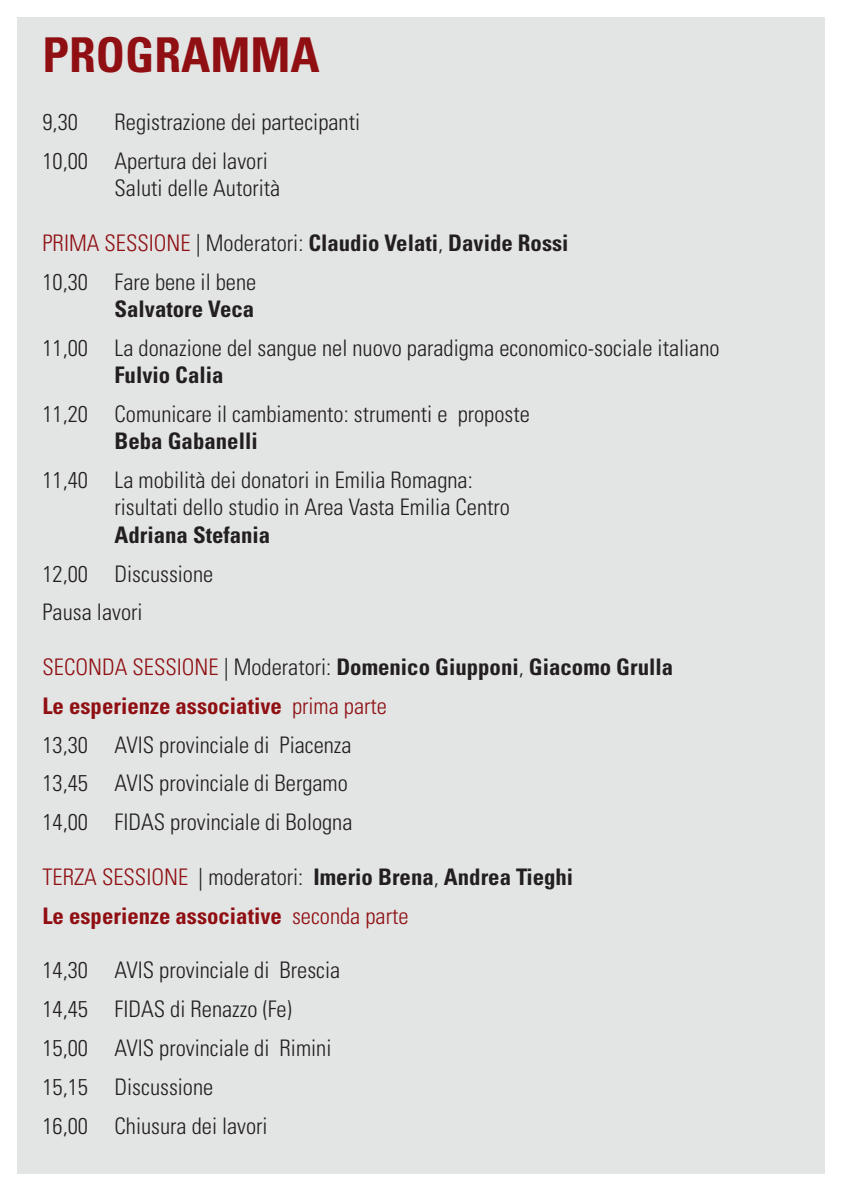
<style>
.page{position:relative;width:842px;height:1191px;background:#fff}
.page>*{position:absolute;margin:0;border:0;box-sizing:border-box;transform-origin:0 0}
.t1{font:700 condensed 48px "Univers LT Std";color:#900f13}
.t2{font:300 condensed 22.8px "Univers LT Std";color:#231f20}
.t3{font:700 condensed 22.8px "Univers LT Std";color:#231f20}
.t4{font:700 condensed 22.8px "Univers LT Std";color:#900f13}
.s1{font-weight:300;color:#900f13}
.s2{font-weight:300}
</style>
<div class="page">
<div style="left:17px;top:17px;width:808px;height:1157px;background:#e2e5e4"></div>
<p class="t1" style="left:43px;top:25px;width:279px">PROGRAMMA</p>
<p class="t2" style="left:43px;top:108px;width:37px">9,30</p>
<p class="t2" style="left:115px;top:108px;width:247px">Registrazione dei partecipanti</p>
<p class="t2" style="left:43px;top:147px;width:227px">10,00 Apertura dei lavori</p>
<p class="t2" style="left:115px;top:174px;width:167px">Saluti delle Autorità</p>
<p class="t3" style="left:43px;top:229px;width:528px"><span class="s1">PRIMA SESSIONE</span> <span class="s2">| Moderatori:</span> Claudio Velati<span class="s2">,</span> Davide Rossi</p>
<p class="t2" style="left:43px;top:268px;width:215px">10,30 Fare bene il bene</p>
<p class="t3" style="left:115px;top:295px;width:141px">Salvatore Veca</p>
<p class="t2" style="left:43px;top:334px;width:679px">11,00 La donazione del sangue nel nuovo paradigma economico-sociale italiano</p>
<p class="t3" style="left:115px;top:361px;width:110px">Fulvio Calia</p>
<p class="t2" style="left:43px;top:400px;width:489px">11,20 Comunicare il cambiamento: strumenti e proposte</p>
<p class="t3" style="left:115px;top:427px;width:145px">Beba Gabanelli</p>
<p class="t2" style="left:43px;top:466px;width:432px">11,40 La mobilità dei donatori in Emilia Romagna:</p>
<p class="t2" style="left:115px;top:493px;width:397px">risultati dello studio in Area Vasta Emilia Centro</p>
<p class="t3" style="left:115px;top:520px;width:157px">Adriana Stefania</p>
<p class="t2" style="left:43px;top:560px;width:172px">12,00 Discussione</p>
<p class="t2" style="left:43px;top:598px;width:102px">Pausa lavori</p>
<p class="t3" style="left:43px;top:653px;width:632px"><span class="s1">SECONDA SESSIONE</span> <span class="s2">| Moderatori:</span> Domenico Giupponi<span class="s2">,</span> Giacomo Grulla</p>
<p class="t4" style="left:43px;top:691px;width:346px">Le esperienze associative <span class="s2">prima parte</span></p>
<p class="t2" style="left:43px;top:731px;width:311px">13,30 AVIS provinciale di Piacenza</p>
<p class="t2" style="left:43px;top:769px;width:307px">13,45 AVIS provinciale di Bergamo</p>
<p class="t2" style="left:43px;top:808px;width:312px">14,00 FIDAS provinciale di Bologna</p>
<p class="t3" style="left:43px;top:862px;width:532px"><span class="s1">TERZA SESSIONE</span> <span class="s2">| moderatori:</span> Imerio Brena<span class="s2">,</span> Andrea Tieghi</p>
<p class="t4" style="left:43px;top:901px;width:367px">Le esperienze associative <span class="s2">seconda parte</span></p>
<p class="t2" style="left:43px;top:956px;width:299px">14,30 AVIS provinciale di Brescia</p>
<p class="t2" style="left:43px;top:995px;width:251px">14,45 FIDAS di Renazzo (Fe)</p>
<p class="t2" style="left:43px;top:1034px;width:290px">15,00 AVIS provinciale di Rimini</p>
<p class="t2" style="left:43px;top:1073px;width:172px">15,15 Discussione</p>
<p class="t2" style="left:43px;top:1111px;width:227px">16,00 Chiusura dei lavori</p>
</div>
